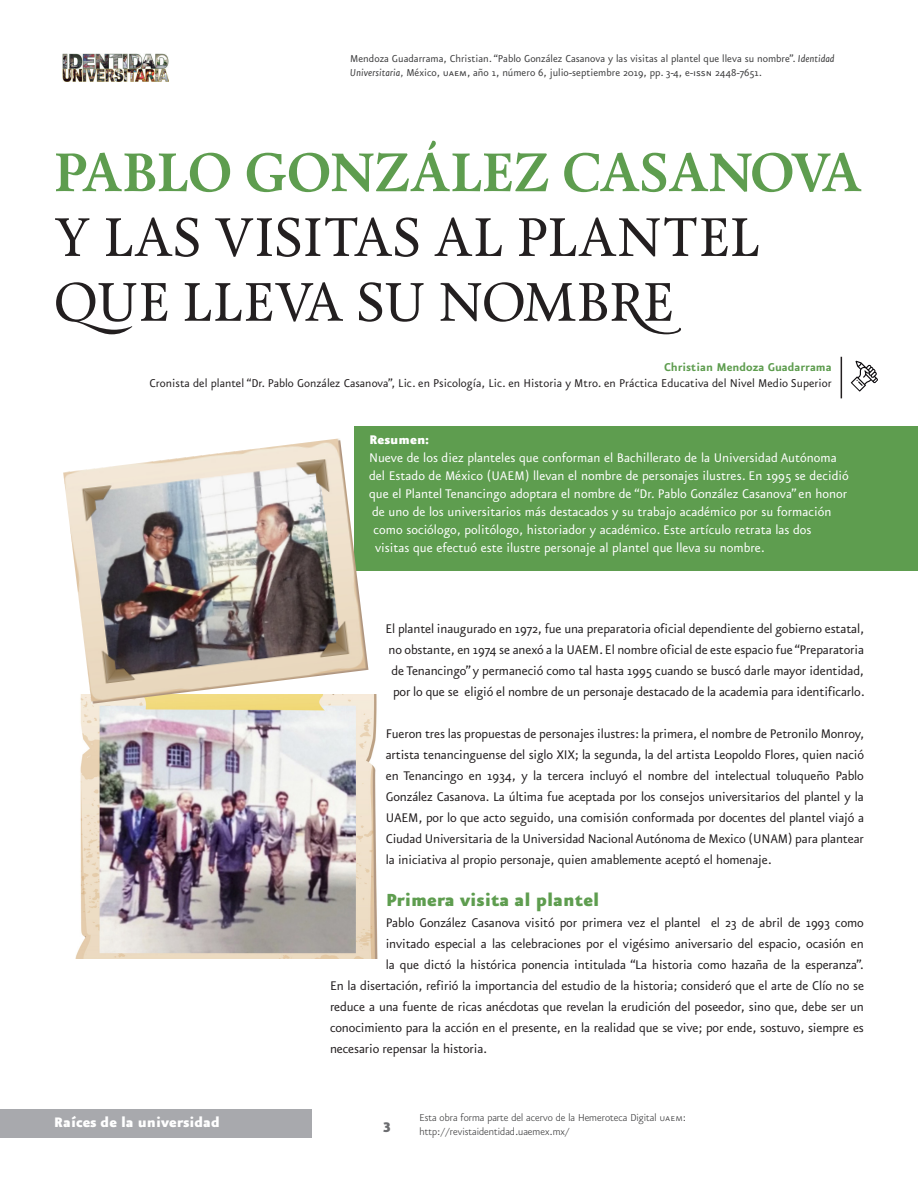
<style>
.page{position:relative;width:918px;height:1188px;background:#fff}
.page>*{position:absolute;margin:0;border:0;box-sizing:border-box;transform-origin:0 0}
.t1{font:54px/64.8px "Calendas Plus";color:#231f20}
.t2{font:900 21px "Eureka Sans";color:#5e9d4f}
.t3{font:900 16.5px "Eureka Sans";color:#fff}
.t4{font:900 16.5px "Eureka Sans";color:#6c6d70}
.t5{font:15px/21px "Eureka Sans";letter-spacing:-.01em;color:#231f20;text-align:center}
.t6{font:15px "Eureka Sans";color:#fff}
.t7{font:900 15px "Eureka Sans";color:#fff}
.t8{font:13.5px "Eureka Sans";color:#231f20}
.t9{font:700 13.5px "Eureka Sans";color:#5e9d4f}
.t10{font:12px/14.4px "Eureka Sans";color:#3e3e3f}
.t11{font:300 12px "Eureka Sans";color:#3e3e3f}
.s1{font-style:italic}
.s2{font-family:"Eureka Sans Regular Caps"}
.s3{font-weight:700;color:#5e9d4f}
.s4{font-family:"Eureka Sans Light Caps";font-weight:400}
</style>
<div class="page">
<img style="left:63px;top:54px;width:105px;height:27px">
<img style="left:75px;top:695px;width:303px;height:263px">
<hr style="left:841px;top:357px;width:1px;height:41px;background:#231f20">
<svg style="left:851px;top:361px;width:27px;height:31px"></svg>
<div style="left:0;top:1110px;width:312px;height:28px;background:#a8a9ad"></div>
<div style="left:354px;top:426px;width:564px;height:145px;background:#5e9d4f"></div>
<img style="left:63px;top:438px;width:305px;height:266px">
<p class="t10" style="left:350px;top:52px;width:486px">Mendoza Guadarrama, Christian. “Pablo González Casanova y las visitas al plantel que lleva su nombre”. <span class="s1">Identidad<br>Universitaria,</span> México, <span class="s2">uaem</span>, año 1, número 6, julio-septiembre 2019, pp. 3-4, e-<span class="s2">issn</span> 2448-7651.</p>
<p class="t1" style="left:54px;top:137px;width:810px"><span class="s3">PABLO GONZÁLEZ CASANOVA<br></span>Y LAS VISITAS AL PLANTEL<br>QUE LLEVA SU NOMBRE</p>
<p class="t9" style="left:664px;top:360px;width:169px">Christian Mendoza Guadarrama</p>
<p class="t8" style="left:150px;top:377px;width:684px">Cronista del plantel “Dr. Pablo González Casanova”, Lic. en Psicología, Lic. en Historia y Mtro. en Práctica Educativa del Nivel Medio Superior</p>
<p class="t7" style="left:369px;top:432px;width:61px">Resumen:</p>
<p class="t6" style="left:369px;top:450px;width:469px">Nueve de los diez planteles que conforman el Bachillerato de la Universidad Autónoma</p>
<p class="t6" style="left:369px;top:468px;width:481px">del Estado de México (UAEM) llevan el nombre de personajes ilustres. En 1995 se decidió</p>
<p class="t6" style="left:369px;top:486px;width:480px">que el Plantel Tenancingo adoptara el nombre de “Dr. Pablo González Casanova” en honor</p>
<p class="t6" style="left:372px;top:504px;width:461px">de uno de los universitarios más destacados y su trabajo académico por su formación</p>
<p class="t6" style="left:374px;top:522px;width:439px">como sociólogo, politólogo, historiador y académico. Este artículo retrata las dos</p>
<p class="t6" style="left:375px;top:540px;width:391px">visitas que efectuó este ilustre personaje al plantel que lleva su nombre.</p>
<p class="t3" style="left:54px;top:1114px;width:167px">Raíces de la universidad</p>
<p class="t5" style="left:386px;top:619px;width:481px">El plantel inaugurado en 1972, fue una preparatoria oficial dependiente del gobierno estatal, no obstante, en 1974 se anexó a la UAEM. El nombre oficial de este espacio fue “Preparatoria de Tenancingo” y permaneció como tal hasta 1995 cuando se buscó darle mayor identidad, por lo que se eligió el nombre de un personaje destacado de la academia para identificarlo.</p>
<p class="t5" style="left:386px;top:724px;width:480px;text-align:justify">Fueron tres las propuestas de personajes ilustres: la primera, el nombre de Petronilo Monroy, artista tenancinguense del siglo XIX; la segunda, la del artista Leopoldo Flores, quien nació en Tenancingo en 1934, y la tercera incluyó el nombre del intelectual toluqueño Pablo González Casanova. La última fue aceptada por los consejos universitarios del plantel y la UAEM, por lo que acto seguido, una comisión conformada por docentes del plantel viajó a Ciudad Universitaria de la Universidad Nacional Autónoma de Mexico (UNAM) para plantear la iniciativa al propio personaje, quien amablemente aceptó el homenaje.</p>
<p class="t2" style="left:386px;top:889px;width:215px">Primera visita al plantel</p>
<p class="t5" style="left:386px;top:913px;width:480px">Pablo González Casanova visitó por primera vez el plantel el 23 de abril de 1993 como</p>
<p class="t5" style="left:386px;top:934px;width:480px">invitado especial a las celebraciones por el vigésimo aniversario del espacio, ocasión en</p>
<p class="t5" style="left:386px;top:955px;width:480px">la que dictó la histórica ponencia intitulada “La historia como hazaña de la esperanza”.</p>
<p class="t5" style="left:330px;top:976px;width:536px">En la disertación, refirió la importancia del estudio de la historia; consideró que el arte de Clío no se</p>
<p class="t5" style="left:330px;top:997px;width:536px">reduce a una fuente de ricas anécdotas que revelan la erudición del poseedor, sino que, debe ser un</p>
<p class="t5" style="left:330px;top:1018px;width:535px">conocimiento para la acción en el presente, en la realidad que se vive; por ende, sostuvo, siempre es</p>
<p class="t5" style="left:330px;top:1039px;width:159px">necesario repensar la historia.</p>
<p class="t4" style="left:383px;top:1116px;width:9px">3</p>
<p class="t11" style="left:420px;top:1112px;width:268px">Esta obra forma parte del acervo de la Hemeroteca Digital <span class="s4">uaem</span>:</p>
<p class="t11" style="left:420px;top:1126px;width:151px">http://revistaidentidad.uaemex.mx/</p>
</div>
